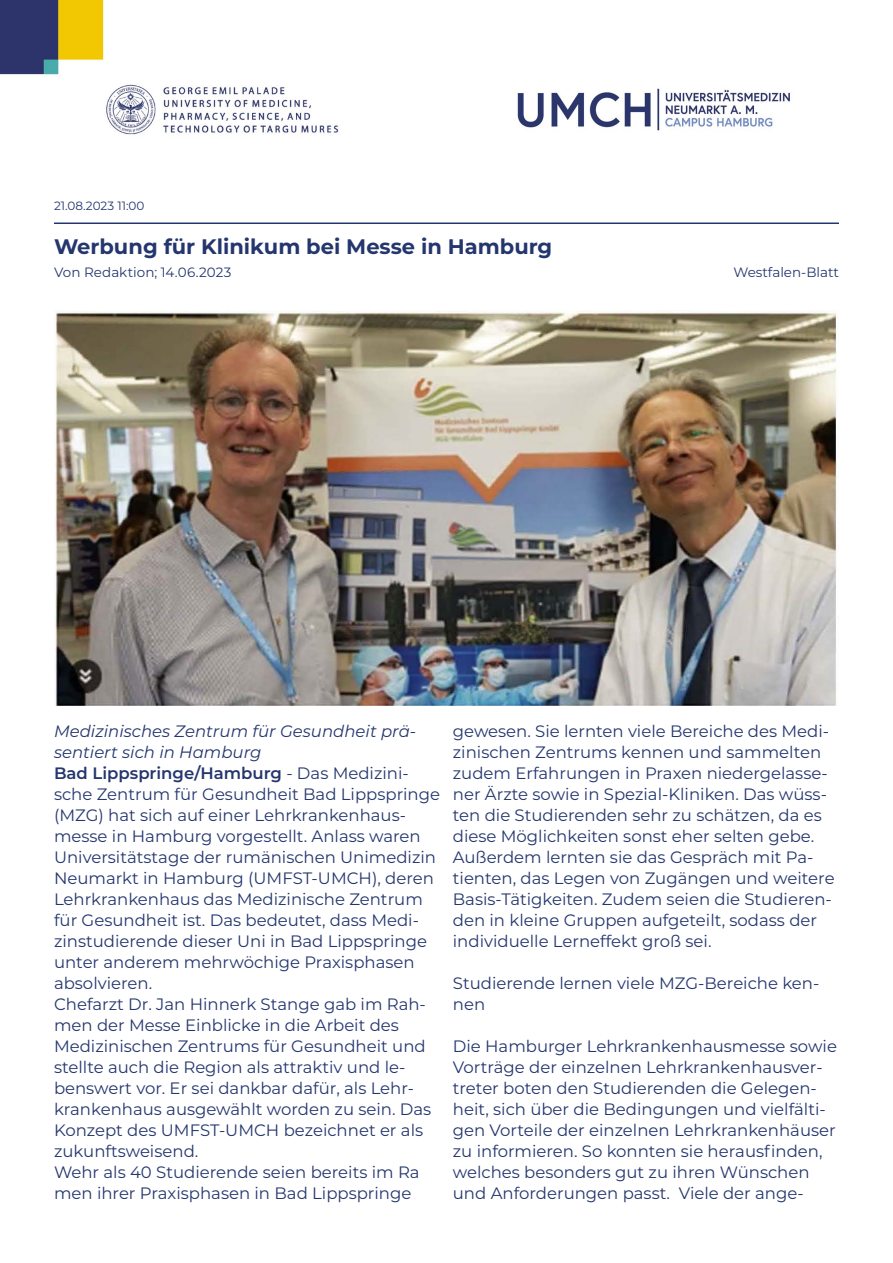
<style>
.page{position:relative;width:893px;height:1263px;background:#fff}
.page>*{position:absolute;margin:0;border:0;box-sizing:border-box;transform-origin:0 0}
.t1{font:700 21px "Montserrat";color:#24366e}
.t2{font:16.5px/21px "Montserrat";color:#24366e}
.t3{font:13.5px "Montserrat";color:#24366e}
.t4{font:12px "Montserrat";color:#24366e}
.s1{font-style:italic}
.s2{font-weight:600}
</style>
<div class="page">
<img style="left:0;top:0;width:790px;height:135px">
<hr style="left:54px;top:222px;width:785px;height:2px;background:#24366e">
<img style="left:54px;top:310px;width:783px;height:396px">
<p class="t4" style="left:54px;top:198px;width:92px">21.08.2023 11:00</p>
<p class="t1" style="left:54px;top:232px;width:500px">Werbung für Klinikum bei Messe in Hamburg</p>
<p class="t3" style="left:54px;top:263px;width:179px">Von Redaktion; 14.06.2023</p>
<p class="t3" style="left:733px;top:263px;width:107px">Westfalen-Blatt</p>
<p class="t2" style="left:54px;top:720px;width:388px"><span class="s1">Medizinisches Zentrum für Gesundheit prä&shy;sentiert sich in Hamburg<br></span><span class="s2">Bad Lippspringe/Hamburg</span> <span class="s1">-</span> Das Medizini&shy;sche Zentrum für Gesundheit Bad Lippspringe (MZG) hat sich auf einer Lehrkrankenhaus&shy;messe in Hamburg vorgestellt. Anlass waren Universitätstage der rumänischen Unimedizin Neumarkt in Hamburg (UMFST-UMCH), deren Lehrkrankenhaus das Medizinische Zentrum für Gesundheit ist. Das bedeutet, dass Medi&shy;zinstudierende dieser Uni in Bad Lippspringe unter anderem mehrwöchige Praxisphasen absolvieren.<br>Chefarzt Dr. Jan Hinnerk Stange gab im Rah&shy;men der Messe Einblicke in die Arbeit des Medizinischen Zentrums für Gesundheit und stellte auch die Region als attraktiv und le&shy;benswert vor. Er sei dankbar dafür, als Lehr&shy;krankenhaus ausgewählt worden zu sein. Das Konzept des UMFST-UMCH bezeichnet er als zukunftsweisend.<br>Wehr als 40 Studierende seien bereits im Ra men ihrer Praxisphasen in Bad Lippspringe</p>
<p class="t2" style="left:453px;top:720px;width:383px">gewesen. Sie lernten viele Bereiche des Medi&shy;zinischen Zentrums kennen und sammelten zudem Erfahrungen in Praxen niedergelasse&shy;ner Ärzte sowie in Spezial-Kliniken. Das wüss&shy;ten die Studierenden sehr zu schätzen, da es diese Möglichkeiten sonst eher selten gebe.<br>Außerdem lernten sie das Gespräch mit Pa&shy;tienten, das Legen von Zugängen und weitere Basis-Tätigkeiten. Zudem seien die Studieren&shy;den in kleine Gruppen aufgeteilt, sodass der individuelle Lerneffekt groß sei.</p>
<p class="t2" style="left:453px;top:972px;width:368px">Studierende lernen viele MZG-Bereiche ken&shy;nen</p>
<p class="t2" style="left:453px;top:1035px;width:386px">Die Hamburger Lehrkrankenhausmesse sowie Vorträge der einzelnen Lehrkrankenhausver&shy;treter boten den Studierenden die Gelegen&shy;heit, sich über die Bedingungen und vielfälti&shy;gen Vorteile der einzelnen Lehrkrankenhäuser zu informieren. So konnten sie herausfinden, welches besonders gut zu ihren Wünschen und Anforderungen passt. Viele der ange-</p>
</div>
